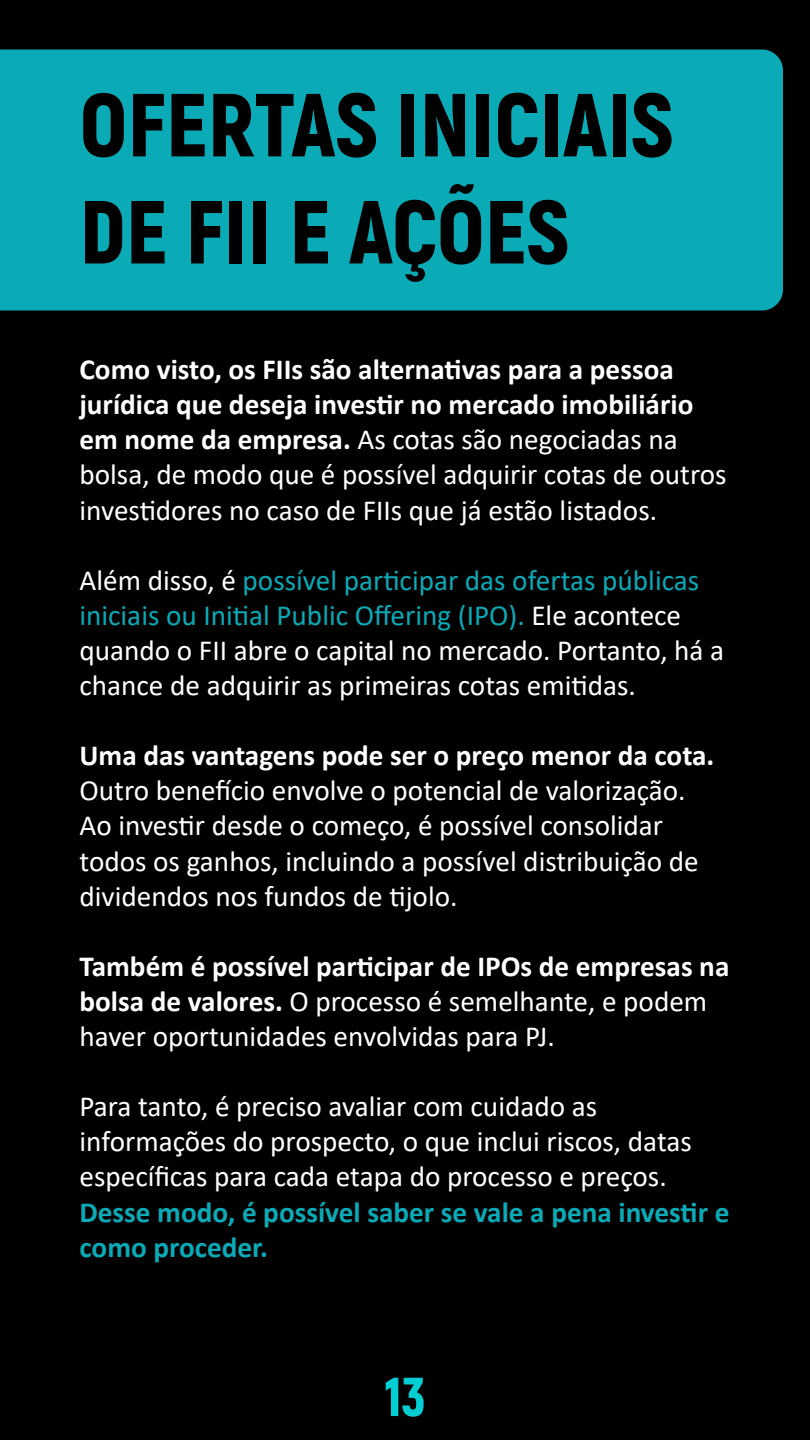
<style>
.page{position:relative;width:810px;height:1440px;background:#000}
.page>*{position:absolute;margin:0;border:0;box-sizing:border-box;transform-origin:0 0}
.t1{font:900 89.25px/107.1px "Akrobat";color:#000}
.t2{font:900 54.75px "Akrobat";color:#00ced3}
.t3{font:29.25px/35.1px "Calibri";color:#fff}
.t4{font:700 29.25px/35.1px "Calibri";color:#0baab7}
.t5{font:700 29.25px "Calibri";color:#fff}
.s1{font-weight:700}
.s2{color:#0baab7}
</style>
<div class="page">
<div style="left:0;top:50px;width:783px;height:260px;background:#0baab7"></div>
<h1 class="t1" style="left:80px;top:71px;width:596px">OFERTAS INICIAIS<br>DE FII E AÇÕES</h1>
<p class="t3" style="left:80px;top:351px;width:649px"><span class="s1">Como visto, os FIIs são alternativas para a pessoa jurídica que deseja investir no mercado imobiliário em nome da empresa.</span> As cotas são negociadas na bolsa, de modo que é possível adquirir cotas de outros investidores no caso de FIIs que já estão listados.</p>
<p class="t3" style="left:80px;top:562px;width:646px">Além disso, é <span class="s2">possível participar das ofertas públicas iniciais ou Initial Public Offering (IPO).</span> Ele acontece quando o FII abre o capital no mercado. Portanto, há a chance de adquirir as primeiras cotas emitidas.</p>
<p class="t5" style="left:80px;top:735px;width:636px">Uma das vantagens pode ser o preço menor da cota.</p>
<p class="t3" style="left:80px;top:772px;width:621px">Outro benefício envolve o potencial de valorização.<br>Ao investir desde o começo, é possível consolidar todos os ganhos, incluindo a possível distribuição de dividendos nos fundos de tijolo.</p>
<p class="t3" style="left:80px;top:948px;width:651px"><span class="s1">Também é possível participar de IPOs de empresas na bolsa de valores.</span> O processo é semelhante, e podem haver oportunidades envolvidas para PJ.</p>
<p class="t3" style="left:80px;top:1088px;width:614px">Para tanto, é preciso avaliar com cuidado as informações do prospecto, o que inclui riscos, datas específicas para cada etapa do processo e preços.</p>
<p class="t4" style="left:80px;top:1194px;width:651px">Desse modo, é possível saber se vale a pena investir e como proceder.</p>
<h2 class="t2" style="left:384px;top:1361px;width:43px">13</h2>
</div>
